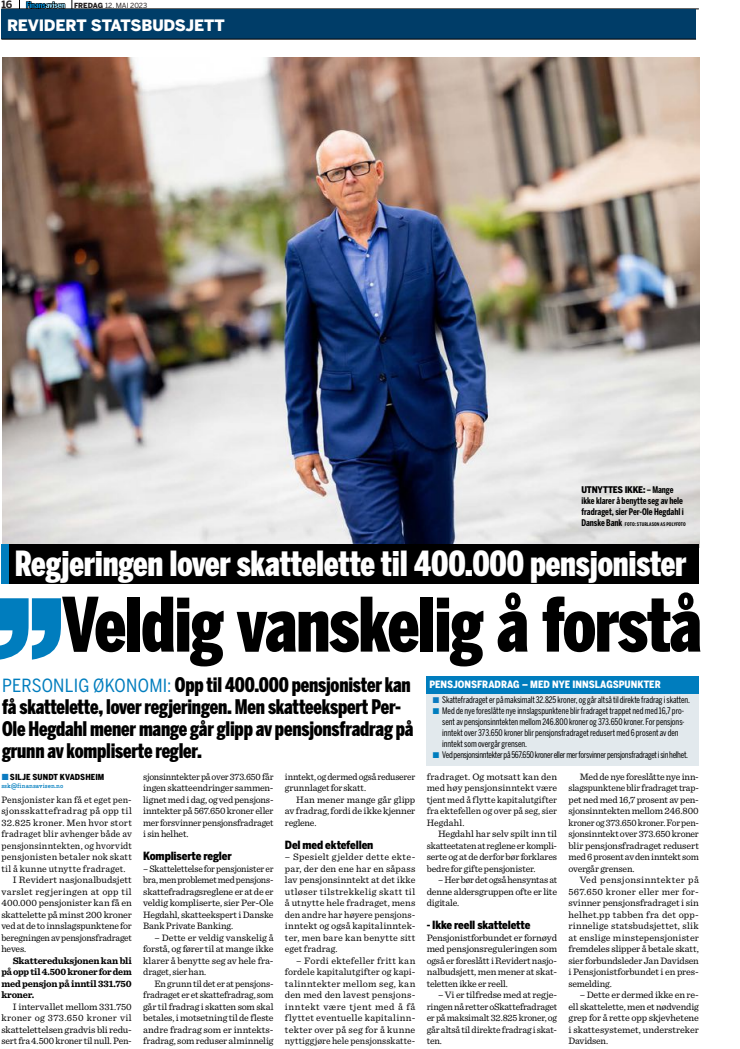
<style>
.page{position:relative;width:740px;height:1049px;background:#fff}
.page>*{position:absolute;margin:0;border:0;box-sizing:border-box;transform-origin:0 0}
.t1{font:900 74.2px "Benton Sans Comp";letter-spacing:-.02em;color:#000}
.t2{font:900 34.4px "Benton Sans Comp";letter-spacing:-.005em;color:#fff}
.t3{font:900 20px/22px "Benton Sans Comp";letter-spacing:-.01em;color:#000}
.t4{font:900 15.6px "Benton Sans";letter-spacing:-.015em;color:#fff}
.t5{font:900 11.2px "Benton Sans Cond";letter-spacing:-.015em;color:#000}
.t6{font:900 10px "Benton Sans Cond";color:#fff}
.t7{font:700 10px "Benton Sans";color:#231f20}
.t8{font:9.8px/11.5px "Sentinel";letter-spacing:-.005em;color:#000;text-align:justify}
.t9{font:700 9.8px/11.5px "Sentinel";letter-spacing:-.02em;color:#000;text-align:justify}
.t10{font:9.8px "Sentinel";letter-spacing:.015em;color:#000}
.t11{font:9.8px "Sentinel";letter-spacing:.02em;color:#000}
.t12{font:9.8px "Sentinel";letter-spacing:.035em;color:#000}
.t13{font:9.8px "Sentinel";letter-spacing:.03em;color:#000}
.t14{font:9.8px "Sentinel";letter-spacing:.025em;color:#000}
.t15{font:700 9.1px/11px "Benton Sans Comp";letter-spacing:-.005em;color:#000}
.t16{font:900 9.1px "Benton Sans Cond";letter-spacing:-.02em;color:#000}
.t17{font:9px/11px "Benton Sans Comp";letter-spacing:-.01em;color:#000}
.t18{font:900 8.2px "Benton Sans Cond";letter-spacing:.01em;color:#000}
.t19{font:7px "Benton Sans";color:#231f20}
.t20{font:500 6px "Apex Serif";letter-spacing:-.005em;color:#007dbe}
.t21{font:700 5px "Benton Sans Comp";letter-spacing:.025em;color:#000}
.s1{font-weight:900}
.s2{font-family:"Benton Sans Comp";font-weight:700}
.s3{font-size:9.1px}
.s4{font-family:"Benton Sans Cond";font-weight:400;font-size:18px;color:#007dbe}
</style>
<div class="page">
<svg style="left:26px;top:2px;width:39px;height:6px"></svg>
<hr style="left:1px;top:9px;width:698px;height:1px;background:#000">
<img style="left:2px;top:58px;width:697px;height:486px">
<div style="left:1px;top:544px;width:698px;height:40px;background:#000"></div>
<div style="left:1px;top:544px;width:8px;height:40px;background:#007dbe"></div>
<svg style="left:0;top:598px;width:61px;height:62px"></svg>
<div style="left:1px;top:9px;width:695px;height:30px;background:#003d68"></div>
<hr style="left:1px;top:39px;width:695px;height:1px;background:#000">
<div style="left:427px;top:693px;width:272px;height:73px;background:#e2e9ed"></div>
<div style="left:427px;top:676px;width:272px;height:17px;background:#007dbe"></div>
<p class="t7" style="left:1px;top:-2px;width:12px">16</p>
<p class="t19" style="left:74px;top:1px;width:75px"><span class="s1">FREDAG</span> 12. MAI 2023</p>
<h3 class="t4" style="left:7px;top:15px;width:219px">REVIDERT STATSBUDSJETT</h3>
<p class="t16" style="left:581px;top:485px;width:94px">UTNYTTES IKKE: <span class="s2">– Mange</span></p>
<p class="t15" style="left:581px;top:495px;width:104px">ikke klarer å benytte seg av hele fradraget, sier Per-Ole Hegdahl i</p>
<p class="t21" style="left:581px;top:522px;width:106px"><span class="s3">Danske Bank</span> FOTO: STURLASON AS POLYFOTO</p>
<h2 class="t2" style="left:15px;top:543px;width:673px">Regjeringen lover skattelette til 400.000 pensjonister</h2>
<h1 class="t1" style="left:62px;top:582px;width:641px">Veldig vanskelig å forstå</h1>
<h3 class="t3" style="left:2px;top:674px;width:413px"><span class="s4">PERSONLIG ØKONOMI:</span> Opp til 400.000 pensjonister kan få skattelette, lover regjeringen. Men skatteekspert Per-Ole Hegdahl mener mange går glipp av pensjonsfradrag på grunn av kompliserte regler.</h3>
<p class="t6" style="left:429px;top:678px;width:233px">PENSJONSFRADRAG – MED NYE INNSLAGSPUNKTER</p>
<p class="t17" style="left:442px;top:694px;width:249px">Skattefradraget er på maksimalt 32.825 kroner, og går altså til direkte fradrag i skatten.<br>Med de nye foreslåtte nye innslagspunktene blir fradraget trappet ned med 16,7 pro&shy;sent av pensjonsinntekten mellom 246.800 kroner og 373.650 kroner. For pensjons&shy;inntekt over 373.650 kroner blir pensjonsfradraget redusert med 6 prosent av den inntekt som overgår grensen.<br>Ved pensjonsinntekter på 567.650 kroner eller mer forsvinner pensjonsfradraget i sin helhet.</p>
<p class="t18" style="left:10px;top:772px;width:96px">SILJE SUNDT KVADSHEIM</p>
<p class="t20" style="left:1px;top:782px;width:63px">ssk@finansavisen.no</p>
<p class="t10" style="left:1px;top:792px;width:132px">Pensjonister kan få et eget pen-</p>
<p class="t12" style="left:1px;top:803px;width:132px">sjonsskattefradrag på opp til</p>
<p class="t8" style="left:1px;top:816px;width:132px">32.825 kroner. Men hvor stort</p>
<p class="t8" style="left:1px;top:827px;width:132px">fradraget blir avhenger både av</p>
<p class="t8" style="left:1px;top:839px;width:132px">pensjonsinntekten, og hvorvidt</p>
<p class="t11" style="left:1px;top:849px;width:132px">pensjonisten betaler nok skatt</p>
<p class="t13" style="left:1px;top:861px;width:126px">til å kunne utnytte fradraget.</p>
<p class="t8" style="left:13px;top:873px;width:121px">I Revidert nasjonalbudsjett</p>
<p class="t14" style="left:1px;top:884px;width:132px">varslet regjeringen at opp til</p>
<p class="t8" style="left:1px;top:896px;width:132px">400.000 pensjonister kan få en</p>
<p class="t8" style="left:1px;top:908px;width:132px">skattelette på minst 200 kroner</p>
<p class="t8" style="left:1px;top:919px;width:132px">ved at de to innslagspunktene for</p>
<p class="t8" style="left:1px;top:931px;width:132px">beregningen av pensjonsfradraget</p>
<p class="t8" style="left:1px;top:942px;width:26px">heves.</p>
<p class="t9" style="left:1px;top:954px;width:132px;text-indent:11px">Skattereduksjonen kan bli på opp til 4.500 kroner for dem med pensjon på inntil 331.750 kroner.</p>
<p class="t8" style="left:1px;top:1000px;width:132px;text-indent:11px">I intervallet mellom 331.750 kroner og 373.650 kroner vil skattelettelsen gradvis bli redu&shy;sert fra 4.500 kroner til null. Pen-</p>
<p class="t8" style="left:143px;top:770px;width:132px">sjonsinntekter på over 373.650 får ingen skatteendringer sammen&shy;lignet med i dag, og ved pensjons&shy;inntekter på 567.650 kroner eller mer forsvinner pensjonsfradraget i sin helhet.</p>
<p class="t5" style="left:143px;top:849px;width:90px">Kompliserte regler</p>
<p class="t8" style="left:143px;top:862px;width:132px">– Skattelettelse for pensjonister er bra, men problemet med pensjons&shy;skattefradragsreglene er at de er veldig kompliserte, sier Per-Ole Hegdahl, skatteekspert i Danske Bank Private Banking.</p>
<p class="t8" style="left:143px;top:931px;width:132px;text-indent:11px">– Dette er veldig vanskelig å forstå, og fører til at mange ikke klarer å benytte seg av hele fra&shy;draget, sier han.</p>
<p class="t8" style="left:143px;top:977px;width:132px;text-indent:11px">En grunn til det er at pensjons&shy;fradraget er et skattefradrag, som går til fradrag i skatten som skal betales, i motsetning til de fleste andre fradrag som er inntekts&shy;fradrag, som reduser alminnelig</p>
<p class="t8" style="left:285px;top:770px;width:132px">inntekt, og dermed også reduserer grunnlaget for skatt.</p>
<p class="t8" style="left:285px;top:793px;width:132px;text-indent:11px">Han mener mange går glipp av fradrag, fordi de ikke kjenner reglene.</p>
<p class="t5" style="left:285px;top:838px;width:90px">Del med ektefellen</p>
<p class="t8" style="left:285px;top:850px;width:132px">– Spesielt gjelder dette ekte&shy;par, der den ene har en såpass lav pensjonsinntekt at det ikke utløser tilstrekkelig skatt til å utnytte hele fradraget, mens den andre har høyere pensjons&shy;inntekt og også kapitalinntek&shy;ter, men bare kan benytte sitt eget fradrag.</p>
<p class="t8" style="left:285px;top:954px;width:132px;text-indent:11px">– Fordi ektefeller fritt kan fordele kapitalutgifter og kapi&shy;talinntekter mellom seg, kan den med den lavest pensjons&shy;inntekt være tjent med å få flyttet eventuelle kapitalinn&shy;tekter over på seg for å kunne nyttiggjøre hele pensjonsskatte-</p>
<p class="t8" style="left:427px;top:770px;width:132px">fradraget. Og motsatt kan den med høy pensjonsinntekt være tjent med å flytte kapitalutgifter fra ektefellen og over på seg, sier Hegdahl.</p>
<p class="t8" style="left:427px;top:827px;width:132px;text-indent:11px">Hegdahl har selv spilt inn til skatteetaten at reglene er kompli&shy;serte og at de derfor bør forklares bedre for gifte pensjonister.</p>
<p class="t8" style="left:427px;top:873px;width:132px;text-indent:11px">– Her bør det også hensyntas at denne aldersgruppen ofte er lite digitale.</p>
<p class="t5" style="left:427px;top:918px;width:105px">- Ikke reell skattelette</p>
<p class="t8" style="left:427px;top:931px;width:132px">Pensjonistforbundet er fornøyd med pensjonsreguleringen som også er foreslått i Revidert nasjo&shy;nalbudsjett, men mener at skat&shy;teletten ikke er reell.</p>
<p class="t8" style="left:427px;top:988px;width:132px;text-indent:11px">– Vi er tilfredse med at regje&shy;ringen nå retter oSkattefradraget er på maksimalt 32.825 kroner, og går altså til direkte fradrag i skat&shy;ten.</p>
<p class="t8" style="left:568px;top:770px;width:132px;text-indent:11px">Med de nye foreslåtte nye inn&shy;slagspunktene blir fradraget trap&shy;pet ned med 16,7 prosent av pen&shy;sjonsinntekten mellom 246.800 kroner og 373.650 kroner. For pen&shy;sjonsinntekt over 373.650 kroner blir pensjonsfradraget redusert med 6 prosent av den inntekt som overgår grensen.</p>
<p class="t8" style="left:568px;top:873px;width:132px;text-indent:11px">Ved pensjonsinntekter på 567.650 kroner eller mer for&shy;svinner pensjonsfradraget i sin helhet.pp tabben fra det opp&shy;rinnelige statsbudsjettet, slik at enslige minstepensjonister fremdeles slipper å betale skatt, sier forbundsleder Jan Davidsen i Pensjonistforbundet i en pres&shy;semelding.</p>
<p class="t8" style="left:568px;top:988px;width:132px;text-indent:11px">– Dette er dermed ikke en re&shy;ell skattelette, men et nødvendig grep for å rette opp skjevhetene i skattesystemet, understreker Davidsen.</p>
</div>
